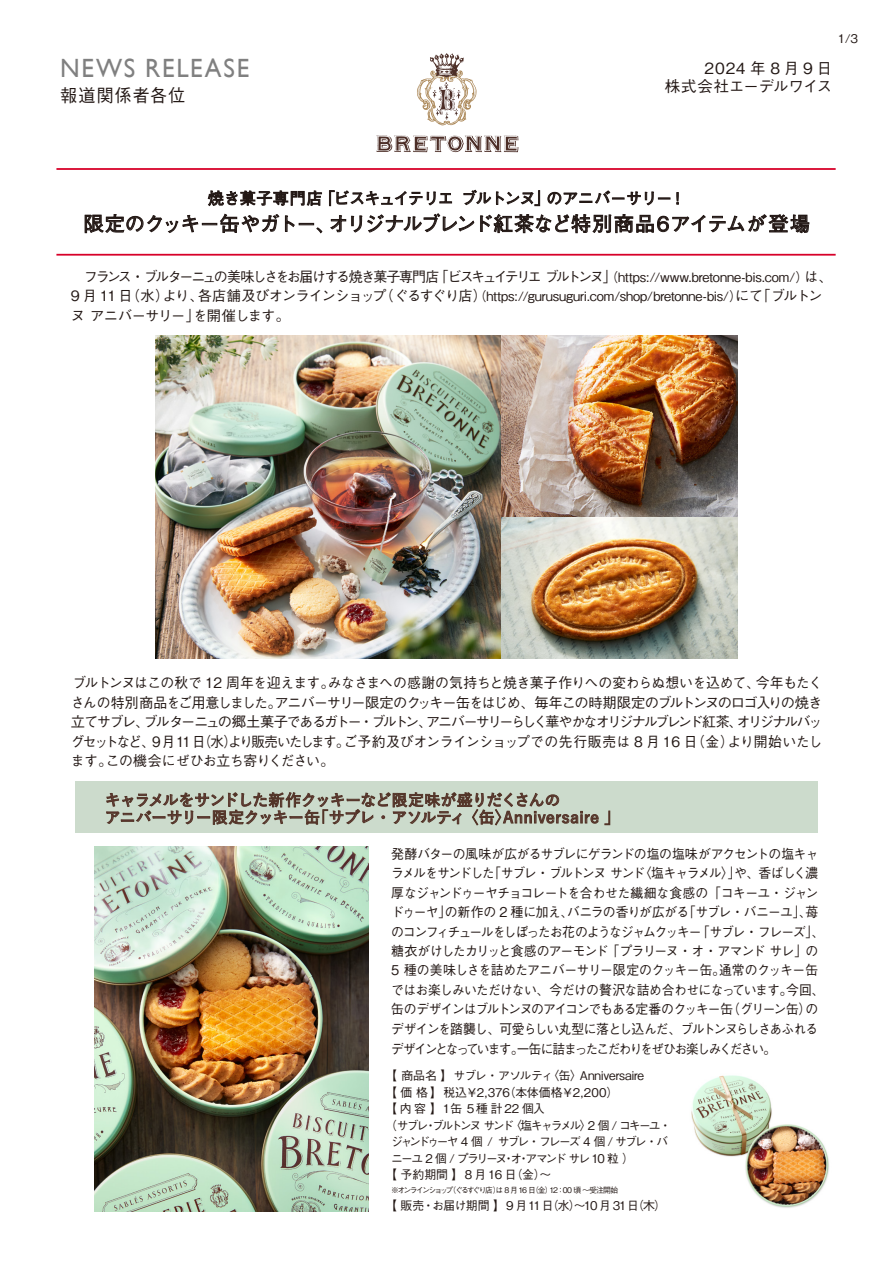
<style>
.page{position:relative;width:893px;height:1263px;background:#fff}
.page>*{position:absolute;margin:0;border:0;box-sizing:border-box;transform-origin:0 0}
.t1{font:26.4px "Gill Sans";letter-spacing:.07em;color:#808080;scale:.95 1}
.t2{font:500 19.95px "Gothic BBB Pro";letter-spacing:-.025em;color:#231815}
.t3{font:500 17.85px "Gothic BBB Pro";letter-spacing:.07em;color:#231815;scale:.95 1}
.t4{font:500 16.05px "Gothic BBB Pro";letter-spacing:-.035em;color:#231815}
.t5{font:600 15.75px/17.4px "Yu Go Pr 6 N";letter-spacing:-.015em;color:#633}
.t6{font:500 15.45px/18.5px "Gothic BBB Pro";letter-spacing:.055em;color:#231815;text-align:right}
.t7{font:500 14.25px/19.5px "Gothic BBB Pro";letter-spacing:-.075em;color:#231815;text-align:justify}
.t8{font:500 14.25px "Gothic BBB Pro";letter-spacing:-.16em;color:#231815}
.t9{font:500 14.25px "Gothic BBB Pro";letter-spacing:-.055em;color:#231815}
.t10{font:500 13.5px/19.5px "Gothic BBB Pro";letter-spacing:-.08em;color:#231815;scale:.95 1}
.t11{font:500 12.9px "Gothic BBB Pro";letter-spacing:-.01em;color:#231815}
.t12{font:500 12px "Gothic BBB Pro";letter-spacing:-.025em;color:#231815}
.t13{font:500 12px "Gothic BBB Pro";letter-spacing:-.175em;color:#231815}
.t14{font:500 12px "Gothic BBB Pro";letter-spacing:-.045em;color:#231815}
.t15{font:500 12px "Gothic BBB Pro";letter-spacing:-.18em;color:#231815}
.t16{font:500 12px "Gothic BBB Pro";color:#231815}
.t17{font:500 12px "Gothic BBB Pro";letter-spacing:-.155em;color:#231815}
.t18{font:500 12px "Gothic BBB Pro";letter-spacing:-.11em;color:#231815}
.t19{font:500 12px "Gothic BBB Pro";letter-spacing:.07em;color:#231815}
.t20{font:500 7.8px "Gothic BBB Pro";letter-spacing:-.205em;color:#231815}
.s1{font-size:12.9px}
.s2{font-size:14.25px}
</style>
<div class="page">
<svg style="left:208px;top:190px;width:114px;height:16px"></svg>
<svg style="left:329px;top:190px;width:123px;height:16px"></svg>
<svg style="left:464px;top:190px;width:76px;height:16px"></svg>
<svg style="left:548px;top:190px;width:122px;height:15px"></svg>
<svg style="left:676px;top:192px;width:3px;height:13px"></svg>
<svg style="left:85px;top:214px;width:194px;height:19px"></svg>
<svg style="left:285px;top:215px;width:37px;height:18px"></svg>
<svg style="left:330px;top:213px;width:144px;height:20px"></svg>
<svg style="left:480px;top:214px;width:329px;height:19px"></svg>
<hr style="left:56px;top:168px;width:780px;height:2px;background:#d70029">
<hr style="left:56px;top:254px;width:780px;height:2px;background:#d70029">
<svg style="left:417px;top:53px;width:60px;height:72px"></svg>
<svg style="left:376px;top:135px;width:142px;height:17px"></svg>
<img style="left:94px;top:847px;width:274px;height:365px">
<div style="left:75px;top:781px;width:743px;height:51px;background:#ccdbcc"></div>
<svg style="left:106px;top:792px;width:504px;height:34px"></svg>
<img style="left:155px;top:335px;width:583px;height:324px">
<img style="left:691px;top:1075px;width:138px;height:133px">
<h1 class="t1" style="left:60px;top:53px;width:201px">NEWS RELEASE</h1>
<h3 class="t3" style="left:60px;top:81px;width:133px">報道関係者各位</h3>
<p class="t6" style="left:665px;top:57px;width:169px">2024年8月9日<br>株式会社エーデルワイス</p>
<p class="t18" style="left:838px;top:29px;width:22px">1/3</p>
<p class="t4" style="left:208px;top:185px;width:479px">焼き菓子専門店「ビスキュイテリエ ブルトンヌ」のアニバーサリー！</p>
<h2 class="t2" style="left:84px;top:208px;width:728px">限定のクッキー缶やガトー、オリジナルブレンド紅茶など特別商品6アイテムが登場</h2>
<p class="t8" style="left:71px;top:265px;width:764px">　フランス・ブルターニュの美味しさをお届けする焼き菓子専門店「ビスキュイテリエ ブルトンヌ」<span class="s1">（https://www.bretonne-bis.com/）</span>は、</p>
<p class="t11" style="left:71px;top:286px;width:753px"><span class="s2">9 月 11 日（水）より、各店舗及びオンラインショップ（ぐるすぐり店）</span>（https://gurusuguri.com/shop/bretonne-bis/）<span class="s2">にて「ブルトン</span></p>
<p class="t9" style="left:71px;top:304px;width:221px">ヌ アニバーサリー」を開催します。</p>
<p class="t7" style="left:71px;top:671px;width:753px">ブルトンヌはこの秋で 12 周年を迎えます。みなさまへの感謝の気持ちと焼き菓子作りへの変わらぬ想いを込めて、今年もたくさんの特別商品をご用意しました。アニバーサリー限定のクッキー缶をはじめ、毎年この時期限定のブルトンヌのロゴ入りの焼き立てサブレ、ブルターニュの郷土菓子であるガトー・ブルトン、アニバーサリーらしく華やかなオリジナルブレンド紅茶、オリジナルバッグセットなど、9月11日（水）より販売いたします。ご予約及びオンラインショップでの先行販売は 8 月 16 日（金）より開始いたします。この機会にぜひお立ち寄りください。</p>
<p class="t5" style="left:105px;top:789px;width:517px">キャラメルをサンドした新作クッキーなど限定味が盛りだくさんの<br>アニバーサリー限定クッキー缶「サブレ・アソルティ 〈缶〉Anniversaire 」</p>
<p class="t10" style="left:391px;top:842px;width:458px">発酵バターの風味が広がるサブレにゲランドの塩の塩味がアクセントの塩キャラメルをサンドした「サブレ・ブルトンヌ サンド〈塩キャラメル〉」や、香ばしく濃厚なジャンドゥーヤチョコレートを合わせた繊細な食感の「コキーユ・ジャンドゥーヤ」の新作の 2 種に加え、バニラの香りが広がる「サブレ・バニーユ」、苺のコンフィチュールをしぼったお花のようなジャムクッキー「サブレ・フレーズ」、糖衣がけしたカリッと食感のアーモンド「プラリーヌ・オ・アマンド サレ」の5 種の美味しさを詰めたアニバーサリー限定のクッキー缶。通常のクッキー缶ではお楽しみいただけない、今だけの贅沢な詰め合わせになっています。今回、缶のデザインはブルトンヌのアイコンでもある定番のクッキー缶（グリーン缶）のデザインを踏襲し、可愛らしい丸型に落とし込んだ、ブルトンヌらしさあふれるデザインとなっています。一缶に詰まったこだわりをぜひお楽しみください。</p>
<p class="t12" style="left:385px;top:1066px;width:260px">【 商品名 】 サブレ・アソルティ〈缶〉Anniversaire</p>
<p class="t16" style="left:385px;top:1083px;width:235px">【 価 格】 税込￥2,376（本体価格￥2,200）</p>
<p class="t19" style="left:385px;top:1099px;width:161px">【 内 容】 1缶 5種 計22個入</p>
<p class="t13" style="left:385px;top:1116px;width:287px">（サブレ・ブルトンヌ サンド〈塩キャラメル〉2 個 / コキーユ・</p>
<p class="t15" style="left:391px;top:1132px;width:279px">ジャンドゥーヤ 4 個 / サブレ・フレーズ 4 個 / サブレ・バ</p>
<p class="t17" style="left:391px;top:1149px;width:244px">ニーユ 2 個 / プラリーヌ・オ・アマンド サレ 10 粒 ）</p>
<p class="t18" style="left:385px;top:1165px;width:168px">【 予約期間 】 8 月 16 日（金）～</p>
<p class="t20" style="left:391px;top:1184px;width:228px">※オンラインショップ（ぐるすぐり店）は 8 月 16 日（金）12：00 頃 ～受注開始</p>
<p class="t14" style="left:385px;top:1195px;width:282px">【 販売・お届け期間 】 9 月 11日（水）～10 月 31日（木）</p>
</div>
